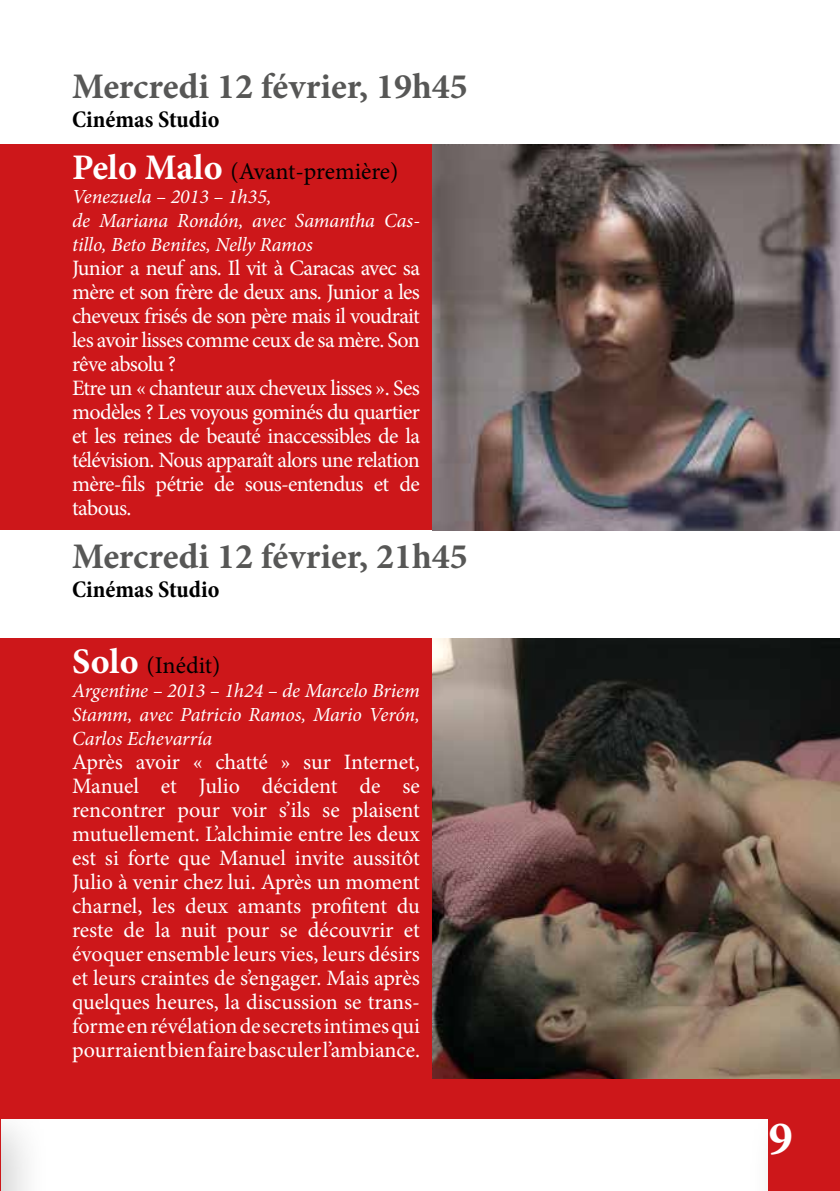
<style>
.page{position:relative;width:840px;height:1191px;background:#fff}
.page>*{position:absolute;margin:0;border:0;box-sizing:border-box;transform-origin:0 0}
.t1{font:700 48px "Minion Pro";color:#fff}
.t2{font:700 36px "Minion Pro";color:#575756}
.t3{font:24px/52.2px "Minion Pro";letter-spacing:-.005em;color:#000}
.t4{font:700 condensed 24px "Minion Pro";color:#000}
.t5{font:22px/24px "Minion Pro";letter-spacing:-.03em;color:#fff}
.t6{font:italic 20px/24px "Minion Pro";letter-spacing:-.005em;color:#fff}
.s1{font-weight:700;font-stretch:condensed}
.s2{font-weight:700;font-size:36px;color:#fff}
</style>
<div class="page">
<div style="left:0;top:1095px;width:52px;height:96px;background:#000;opacity:.18"></div>
<hr style="left:0;top:1119px;width:1px;height:72px;background:#cd171a">
<div style="left:768px;top:1119px;width:71px;height:72px;background:#cd171a"></div>
<div style="left:0;top:145px;width:839px;height:385px;background:#cd171a"></div>
<div style="left:0;top:638px;width:839px;height:481px;background:#cd171a"></div>
<img style="left:432px;top:145px;width:407px;height:386px">
<img style="left:432px;top:638px;width:407px;height:441px">
<h2 class="t2" style="left:72px;top:61px;width:397px">Mercredi 12 février, 19h45</h2>
<p class="t3" style="left:72px;top:93px;width:328px"><span class="s1">Cinémas Studio<br></span><span class="s2">Pelo Malo</span> (Avant-première)</p>
<p class="t6" style="left:72px;top:185px;width:349px">Venezuela – 2013 – 1h35,<br>de Mariana Rondón, avec Samantha Cas&shy;tillo, Beto Benites, Nelly Ramos</p>
<p class="t5" style="left:72px;top:256px;width:349px">Junior a neuf ans. Il vit à Caracas avec sa mère et son frère de deux ans. Junior a les cheveux frisés de son père mais il voudrait les avoir lisses comme ceux de sa mère. Son rêve absolu ?<br>Etre un « chanteur aux cheveux lisses ». Ses modèles ? Les voyous gominés du quartier et les reines de beauté inaccessibles de la télévision. Nous apparaît alors une relation mère-fils pétrie de sous-entendus et de tabous.</p>
<h2 class="t2" style="left:72px;top:531px;width:397px">Mercredi 12 février, 21h45</h2>
<p class="t4" style="left:72px;top:572px;width:149px">Cinémas Studio</p>
<p class="t3" style="left:72px;top:639px;width:150px"><span class="s2">Solo</span> (Inédit)</p>
<p class="t6" style="left:72px;top:678px;width:349px;text-align:justify">Argentine – 2013 – 1h24 – de Marcelo Briem Stamm, avec Patricio Ramos, Mario Verón, Carlos Echevarría</p>
<p class="t5" style="left:72px;top:750px;width:349px;text-align:justify">Après avoir « chatté » sur Internet, Manuel et Julio décident de se rencontrer pour voir s’ils se plaisent mutuellement. L’alchimie entre les deux est si forte que Manuel invite aussitôt Julio à venir chez lui. Après un moment charnel, les deux amants profitent du reste de la nuit pour se découvrir et évoquer ensemble leurs vies, leurs désirs et leurs craintes de s’engager. Mais après quelques heures, la discussion se trans&shy;forme en révélation de secrets intimes qui pourraient bien faire basculer l’ambiance.</p>
<h1 class="t1" style="left:768px;top:1104px;width:25px">9</h1>
</div>
